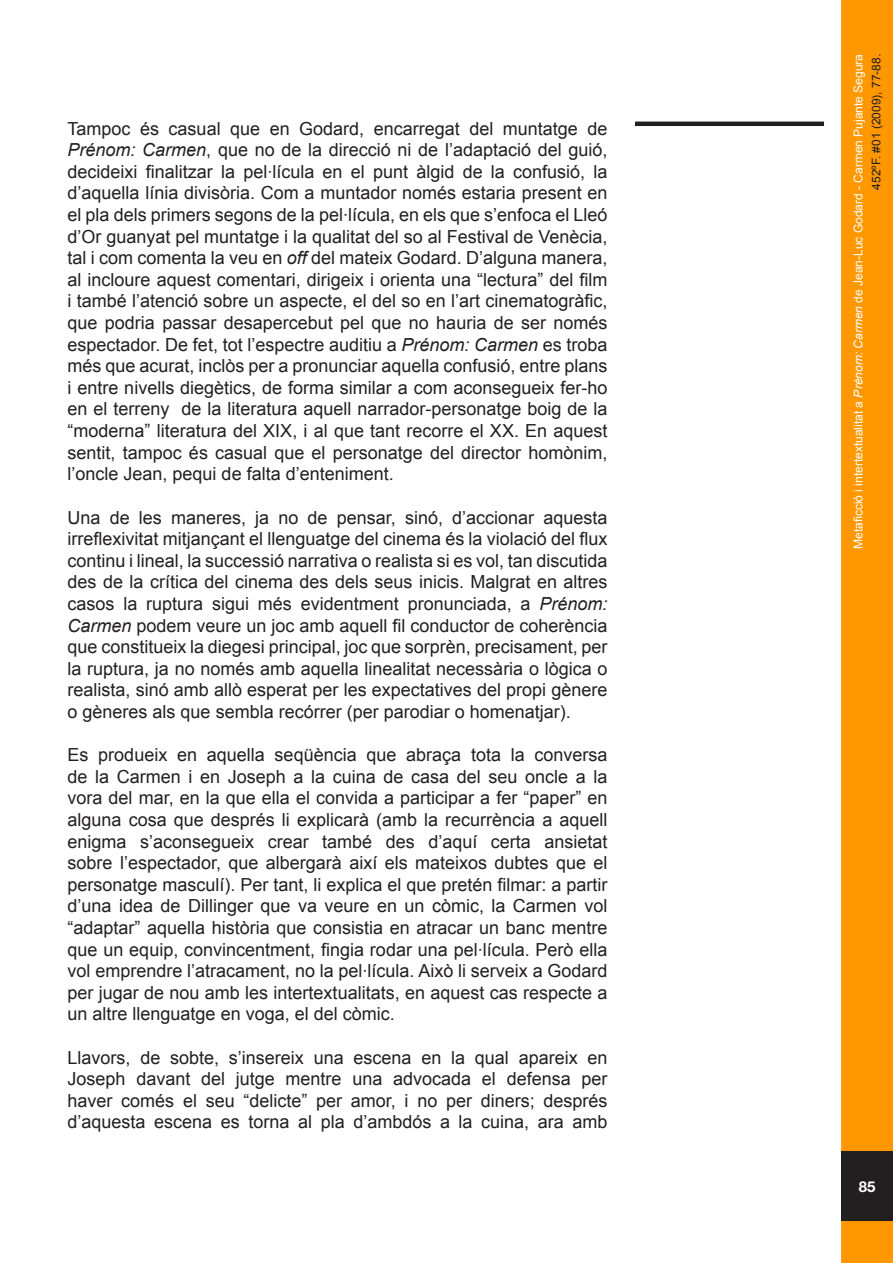
<style>
.page{position:relative;width:893px;height:1263px;background:#fff}
.page>*{position:absolute;margin:0;border:0;box-sizing:border-box;transform-origin:0 0}
.Estilo_de_párrafo_1{font:18px/21.6px "Arial";color:#231f20;text-align:justify}
.t1{font:700 15px "Helvetica Neue";color:#fff}
.t2{font:12px/18px "Arial";color:#fff;text-align:right}
.s1{font-style:italic}
.s2{color:#231f20}
</style>
<div class="page">
<hr style="left:0;top:1151px;width:1px;height:70px;background:#231f20">
<div style="left:841px;top:0;width:52px;height:1263px;background:#ff9800;border:3px solid #ff9800"></div>
<div style="left:841px;top:1151px;width:52px;height:70px;background:#231f20"></div>
<hr style="left:635px;top:122px;width:189px;height:4px;background:#231f20">
<p class="Estilo_de_párrafo_1" style="left:68px;top:118px;width:541px">Tampoc és casual que en Godard, encarregat del muntatge de <span class="s1">Prénom: Carmen</span>, que no de la direcció ni de l’adaptació del guió, decideixi finalitzar la pel·lícula en el punt àlgid de la confusió, la d’aquella línia divisòria. Com a muntador només estaria present en el pla dels primers segons de la pel·lícula, en els que s’enfoca el Lleó d’Or guanyat pel muntatge i la qualitat del so al Festival de Venècia, tal i com comenta la veu en <span class="s1">off</span> del mateix Godard. D’alguna manera, al incloure aquest comentari, dirigeix i orienta una “lectura” del film i també l’atenció sobre un aspecte, el del so en l’art cinematogràfic, que podria passar desapercebut pel que no hauria de ser només espectador. De fet, tot l’espectre auditiu a <span class="s1">Prénom: Carmen</span> es troba més que acurat, inclòs per a pronunciar aquella confusió, entre plans i entre nivells diegètics, de forma similar a com aconsegueix fer-ho en el terreny de la literatura aquell narrador-personatge boig de la “moderna” literatura del XIX, i al que tant recorre el XX. En aquest sentit, tampoc és casual que el personatge del director homònim, l’oncle Jean, pequi de falta d’enteniment.</p>
<p class="Estilo_de_párrafo_1" style="left:68px;top:507px;width:541px">Una de les maneres, ja no de pensar, sinó, d’accionar aquesta irreflexivitat mitjançant el llenguatge del cinema és la violació del flux continu i lineal, la successió narrativa o realista si es vol, tan discutida des de la crítica del cinema des dels seus inicis. Malgrat en altres casos la ruptura sigui més evidentment pronunciada, a <span class="s1">Prénom:<br>Carmen</span> podem veure un joc amb aquell fil conductor de coherència que constitueix la diegesi principal, joc que sorprèn, precisament, per la ruptura, ja no només amb aquella linealitat necessària o lògica o realista, sinó amb allò esperat per les expectatives del propi gènere o gèneres als que sembla recórrer (per parodiar o homenatjar).</p>
<p class="Estilo_de_párrafo_1" style="left:68px;top:744px;width:541px">Es produeix en aquella seqüència que abraça tota la conversa de la Carmen i en Joseph a la cuina de casa del seu oncle a la vora del mar, en la que ella el convida a participar a fer “paper” en alguna cosa que després li explicarà (amb la recurrència a aquell enigma s’aconsegueix crear també des d’aquí certa ansietat sobre l’espectador, que albergarà així els mateixos dubtes que el personatge masculí). Per tant, li explica el que pretén filmar: a partir d’una idea de Dillinger que va veure en un còmic, la Carmen vol “adaptar” aquella història que consistia en atracar un banc mentre que un equip, convincentment, fingia rodar una pel·lícula. Però ella vol emprendre l’atracament, no la pel·lícula. Això li serveix a Godard per jugar de nou amb les intertextualitats, en aquest cas respecte a un altre llenguatge en voga, el del còmic.</p>
<p class="Estilo_de_párrafo_1" style="left:68px;top:1047px;width:541px">Llavors, de sobte, s’insereix una escena en la qual apareix en Joseph davant del jutge mentre una advocada el defensa per haver comés el seu “delicte” per amor, i no per diners; després d’aquesta escena es torna al pla d’ambdós a la cuina, ara amb</p>
<p class="t2" style="left:849px;top:549px;width:496px;rotate:-90deg">Metaficció i intertextualitat a <span class="s1">Prénom: Carmen</span> de Jean-Luc Godard - Carmen Pujante Segura<br><span class="s2">452ºF. #01 (2009), 77-88.</span></p>
<p class="t1" style="left:859px;top:1177px;width:18px">85</p>
</div>
